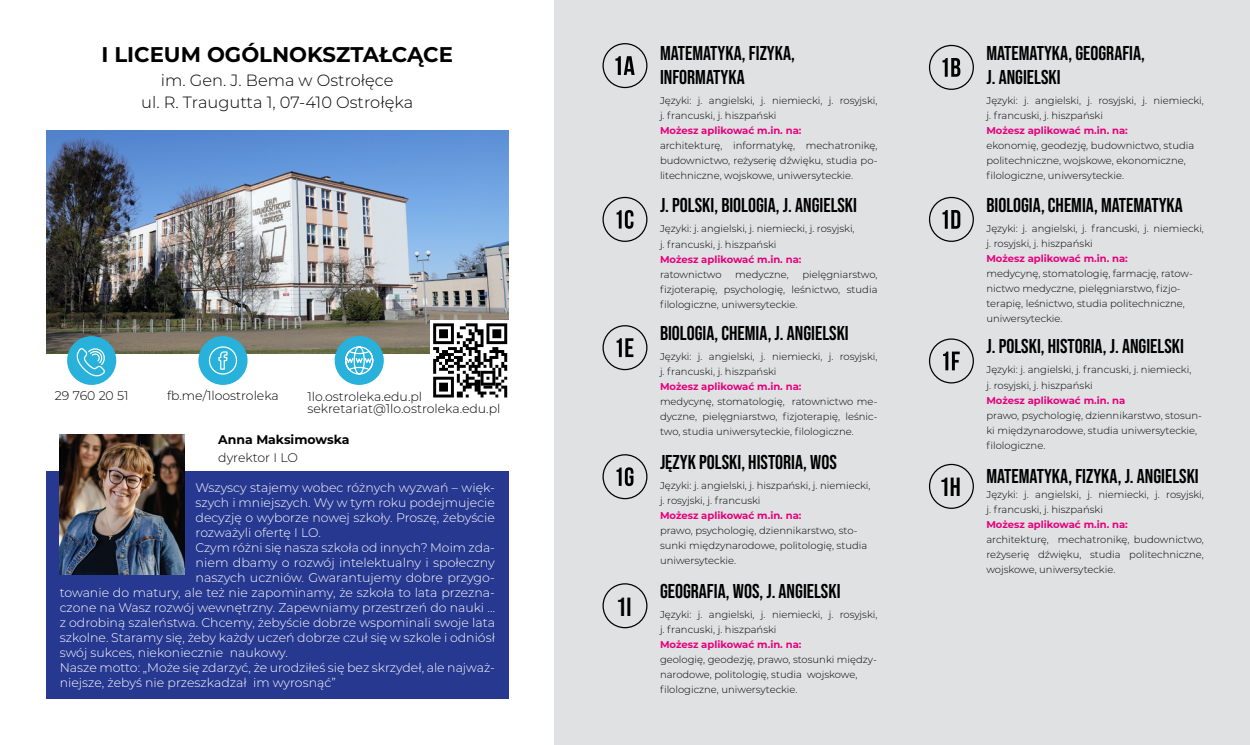
<style>
.page{position:relative;width:1250px;height:745px;background:#fff}
.page>*{position:absolute;margin:0;border:0;box-sizing:border-box;transform-origin:0 0}
.t1{font:26.25px "Bebas Neue";color:#000}
.t2{font:700 21.25px "Montserrat";color:#000}
.t3{font:20px/23.8px "Bebas Neue";color:#000}
.t4{font:300 16.25px/22.5px "Montserrat";color:#000;text-align:center}
.t5{font:300 12.5px "Montserrat";color:#fff}
.t6{font:300 12.5px/12.5px "Montserrat";color:#000}
.t7{font:700 12.5px "Montserrat";color:#000}
.t8{font:300 10px/15px "Montserrat";color:#000}
.t9{font:700 10px "Montserrat";color:#e6007d}
</style>
<div class="page">
<div style="left:555px;top:0;width:695px;height:744px;background:#e0e1e2"></div>
<img style="left:46px;top:131px;width:462px;height:222px">
<div style="left:430px;top:320px;width:80px;height:80px;background:linear-gradient(to right,#fff,#fff)"></div>
<svg style="left:433px;top:323px;width:74px;height:74px"></svg>
<div style="left:46px;top:471px;width:462px;height:227px;background:#273890"></div>
<div style="left:335px;top:336px;width:49px;height:48px;background:#27b1db;border-radius:50%"></div>
<svg style="left:345px;top:346px;width:29px;height:29px"></svg>
<div style="left:67px;top:336px;width:49px;height:48px;background:#27b1db;border-radius:50%"></div>
<svg style="left:74px;top:348px;width:31px;height:31px"></svg>
<div style="left:198px;top:336px;width:50px;height:48px;background:#27b1db;border-radius:50%"></div>
<svg style="left:208px;top:346px;width:30px;height:29px"></svg>
<img style="left:60px;top:434px;width:125px;height:139px">
<div style="left:602px;top:43px;width:46px;height:45px;border:1px solid #000;border-radius:50%"></div>
<svg style="left:615px;top:56px;width:20px;height:19px"></svg>
<div style="left:929px;top:45px;width:45px;height:45px;border:1px solid #000;border-radius:50%"></div>
<svg style="left:942px;top:58px;width:18px;height:19px"></svg>
<div style="left:602px;top:197px;width:46px;height:45px;border:1px solid #000;border-radius:50%"></div>
<svg style="left:617px;top:210px;width:16px;height:19px"></svg>
<div style="left:929px;top:197px;width:45px;height:45px;border:1px solid #000;border-radius:50%"></div>
<svg style="left:943px;top:210px;width:17px;height:19px"></svg>
<div style="left:602px;top:325px;width:46px;height:45px;border:1px solid #000;border-radius:50%"></div>
<svg style="left:617px;top:338px;width:16px;height:19px"></svg>
<div style="left:929px;top:338px;width:45px;height:45px;border:1px solid #000;border-radius:50%"></div>
<svg style="left:943px;top:351px;width:17px;height:19px"></svg>
<div style="left:602px;top:454px;width:46px;height:45px;border:1px solid #000;border-radius:50%"></div>
<svg style="left:617px;top:467px;width:16px;height:19px"></svg>
<div style="left:929px;top:463px;width:45px;height:45px;border:1px solid #000;border-radius:50%"></div>
<div style="left:602px;top:583px;width:46px;height:45px;border:1px solid #000;border-radius:50%"></div>
<h2 class="t2" style="left:101px;top:39px;width:353px">I LICEUM OGÓLNOKSZTAŁCĄCE</h2>
<h3 class="t4" style="left:141px;top:68px;width:274px">im. Gen. J. Bema w Ostrołęce<br>ul. R. Traugutta 1, 07-410 Ostrołęka</h3>
<p class="t6" style="left:55px;top:389px;width:75px">29 760 20 51</p>
<p class="t6" style="left:167px;top:389px;width:113px">fb.me/1loostroleka</p>
<p class="t6" style="left:308px;top:389px;width:194px">1lo.ostroleka.edu.pl sekretariat@1lo.ostroleka.edu.pl</p>
<p class="t7" style="left:218px;top:430px;width:133px">Anna Maksimowska</p>
<p class="t6" style="left:218px;top:451px;width:81px">dyrektor I LO</p>
<p class="t5" style="left:196px;top:478px;width:301px">Wszyscy stajemy wobec różnych wyzwań – więk-</p>
<p class="t5" style="left:196px;top:493px;width:301px">szych i mniejszych. Wy w tym roku podejmujecie</p>
<p class="t5" style="left:196px;top:508px;width:301px">decyzję o wyborze nowej szkoły. Proszę, żebyście</p>
<p class="t5" style="left:196px;top:523px;width:127px">rozważyli ofertę I LO.</p>
<p class="t5" style="left:196px;top:538px;width:301px">Czym różni się nasza szkoła od innych? Moim zda-</p>
<p class="t5" style="left:196px;top:553px;width:301px">niem dbamy o rozwój intelektualny i społeczny</p>
<p class="t5" style="left:196px;top:568px;width:301px">naszych uczniów. Gwarantujemy dobre przygo-</p>
<p class="t5" style="left:60px;top:583px;width:437px">towanie do matury, ale też nie zapominamy, że szkoła to lata przezna-</p>
<p class="t5" style="left:60px;top:598px;width:437px">czone na Wasz rozwój wewnętrzny. Zapewniamy przestrzeń do nauki …</p>
<p class="t5" style="left:60px;top:613px;width:437px">z odrobiną szaleństwa. Chcemy, żebyście dobrze wspominali swoje lata</p>
<p class="t5" style="left:60px;top:628px;width:437px">szkolne. Staramy się, żeby każdy uczeń dobrze czuł się w szkole i odniósł</p>
<p class="t5" style="left:60px;top:643px;width:230px">swój sukces, niekoniecznie naukowy.</p>
<p class="t5" style="left:60px;top:658px;width:437px">Nasze motto: „Może się zdarzyć, że urodziłeś się bez skrzydeł, ale najważ-</p>
<p class="t5" style="left:60px;top:673px;width:278px">niejsze, żebyś nie przeszkadzał im wyrosnąć”</p>
<h1 class="t1" style="left:616px;top:591px;width:17px">1I</h1>
<h3 class="t3" style="left:660px;top:41px;width:137px">MATEMATYKA, FIZYKA,<br>INFORMATYKA</h3>
<p class="t8" style="left:660px;top:92px;width:219px">Języki: j. angielski, j. niemiecki, j. rosyjski, j. francuski, j. hiszpański</p>
<p class="t9" style="left:660px;top:123px;width:143px">Możesz aplikować m.in. na:</p>
<p class="t8" style="left:660px;top:137px;width:219px;text-align:justify">architekturę, informatykę, mechatronikę, budownictwo, reżyserię dźwięku, studia po&shy;litechniczne, wojskowe, uniwersyteckie.</p>
<h3 class="t3" style="left:660px;top:193px;width:199px">J. POLSKI, BIOLOGIA, J. ANGIELSKI</h3>
<p class="t8" style="left:660px;top:220px;width:196px;line-height:16.2px">Języki: j. angielski, j. niemiecki, j. rosyjski, j. francuski, j. hiszpański</p>
<p class="t9" style="left:660px;top:252px;width:143px">Możesz aplikować m.in. na:</p>
<p class="t8" style="left:660px;top:267px;width:63px">ratownictwo</p>
<p class="t8" style="left:735px;top:267px;width:55px">medyczne,</p>
<p class="t8" style="left:660px;top:267px;width:219px;text-align:justify;text-indent:143px">pielęgniarstwo, fizjoterapię, psychologię, leśnictwo, studia filologiczne, uniwersyteckie.</p>
<h3 class="t3" style="left:660px;top:321px;width:190px">BIOLOGIA, CHEMIA, J. ANGIELSKI</h3>
<p class="t8" style="left:660px;top:348px;width:219px">Języki: j. angielski, j. niemiecki, j. rosyjski, j. francuski, j. hiszpański</p>
<p class="t9" style="left:660px;top:379px;width:143px">Możesz aplikować m.in. na:</p>
<p class="t8" style="left:660px;top:393px;width:219px;text-align:justify">medycynę, stomatologię, ratownictwo me&shy;dyczne, pielęgniarstwo, fizjoterapię, leśnic&shy;two, studia uniwersyteckie, filologiczne.</p>
<h3 class="t3" style="left:660px;top:450px;width:178px">JĘZYK POLSKI, HISTORIA, WOS</h3>
<p class="t8" style="left:660px;top:477px;width:212px">Języki: j. angielski, j. hiszpański, j. niemiecki, j. rosyjski, j. francuski</p>
<p class="t9" style="left:660px;top:508px;width:143px">Możesz aplikować m.in. na:</p>
<p class="t8" style="left:660px;top:522px;width:209px">prawo, psychologię, dziennikarstwo, sto&shy;sunki międzynarodowe, politologię, studia uniwersyteckie.</p>
<h3 class="t3" style="left:660px;top:579px;width:182px">GEOGRAFIA, WOS, J. ANGIELSKI</h3>
<p class="t8" style="left:660px;top:606px;width:219px">Języki: j. angielski, j. niemiecki, j. rosyjski, j. francuski, j. hiszpański</p>
<p class="t9" style="left:660px;top:637px;width:143px">Możesz aplikować m.in. na:</p>
<p class="t8" style="left:660px;top:651px;width:218px">geologię, geodezję, prawo, stosunki między&shy;narodowe, politologię, studia wojskowe, filologiczne, uniwersyteckie.</p>
<h1 class="t1" style="left:939px;top:472px;width:23px">1H</h1>
<h3 class="t3" style="left:986px;top:41px;width:160px">MATEMATYKA, GEOGRAFIA,<br>J. ANGIELSKI</h3>
<p class="t8" style="left:986px;top:92px;width:219px">Języki: j. angielski, j. rosyjski, j. niemiecki, j. francuski, j. hiszpański</p>
<p class="t9" style="left:986px;top:123px;width:143px">Możesz aplikować m.in. na:</p>
<p class="t8" style="left:986px;top:137px;width:209px">ekonomię, geodezję, budownictwo, studia politechniczne, wojskowe, ekonomiczne, filologiczne, uniwersyteckie.</p>
<h3 class="t3" style="left:986px;top:193px;width:198px">BIOLOGIA, CHEMIA, MATEMATYKA</h3>
<p class="t8" style="left:986px;top:220px;width:219px">Języki: j. angielski, j. francuski, j. niemiecki, j. rosyjski, j. hiszpański</p>
<p class="t9" style="left:986px;top:251px;width:143px">Możesz aplikować m.in. na:</p>
<p class="t8" style="left:986px;top:265px;width:208px">medycynę, stomatologię, farmację, ratow&shy;nictwo medyczne, pielęgniarstwo, fizjo&shy;terapię, leśnictwo, studia politechniczne, uniwersyteckie.</p>
<h3 class="t3" style="left:986px;top:334px;width:199px">J. POLSKI, HISTORIA, J. ANGIELSKI</h3>
<p class="t8" style="left:986px;top:362px;width:206px">Języki: j. angielski, j. francuski, j. niemiecki, j. rosyjski, j. hiszpański</p>
<p class="t9" style="left:986px;top:392px;width:140px">Możesz aplikować m.in. na</p>
<p class="t8" style="left:986px;top:407px;width:217px">prawo, psychologię, dziennikarstwo, stosun&shy;ki międzynarodowe, studia uniwersyteckie, filologiczne.</p>
<h3 class="t3" style="left:986px;top:463px;width:214px">MATEMATYKA, FIZYKA, J. ANGIELSKI</h3>
<p class="t8" style="left:986px;top:486px;width:219px">Języki: j. angielski, j. niemiecki, j. rosyjski, j. francuski, j. hiszpański</p>
<p class="t9" style="left:986px;top:516px;width:143px">Możesz aplikować m.in. na:</p>
<p class="t8" style="left:986px;top:531px;width:219px;text-align:justify">architekturę, mechatronikę, budownictwo, reżyserię dźwięku, studia politechniczne, wojskowe, uniwersyteckie.</p>
</div>
